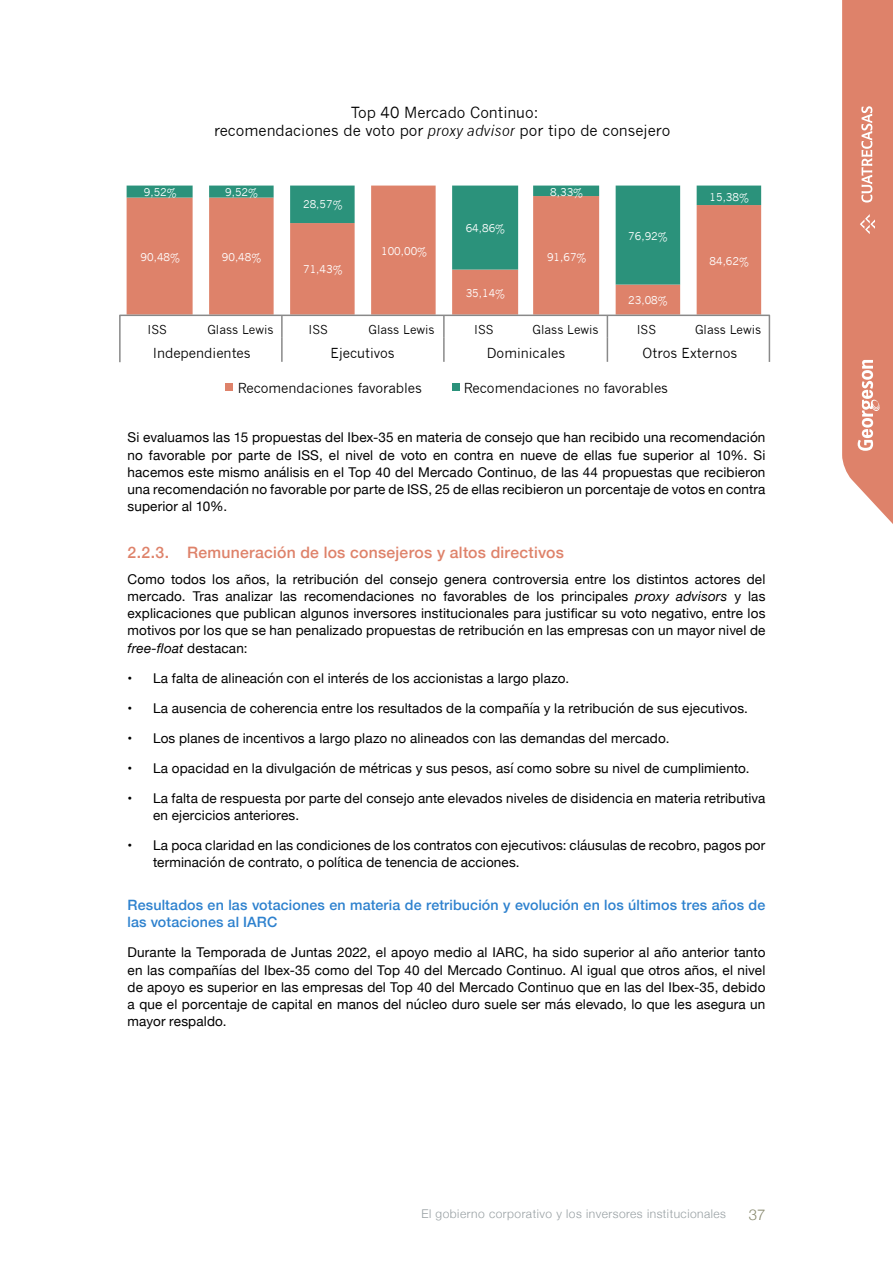
<style>
.page{position:relative;width:893px;height:1263px;background:#fff}
.page>*{position:absolute;margin:0;border:0;box-sizing:border-box;transform-origin:0 0}
.t1{font:500 15.75px "Helvetica Neue";letter-spacing:.015em;color:#de826a}
.t2{font:15px/18px "News Gothic";color:#000;text-align:center}
.t3{font:300 15px "Helvetica Neue";color:#86876c}
.t4{font:500 14.25px/17.2px "Helvetica Neue";letter-spacing:.01em;color:#2d81ce}
.t5{font:13.5px/17.2px "Helvetica Neue";letter-spacing:.01em;color:#000;text-align:justify}
.t6{font:13.5px "News Gothic";color:#000}
.t7{font:12px "News Gothic";color:#000}
.t8{font:300 12px "Helvetica Neue";letter-spacing:.04em;color:#979fa2}
.t9{font:10.5px "News Gothic";color:#fff}
.s1{font-style:italic}
</style>
<div class="page">
<svg style="left:127px;top:285px;width:634px;height:30px;fill:#de826a"></svg>
<svg style="left:127px;top:186px;width:634px;height:99px;fill:#de826a"></svg>
<div style="left:119px;top:315px;width:651px;height:48px;border:2px solid #898989"></div>
<hr style="left:281px;top:315px;width:2px;height:23px;background:#898989">
<hr style="left:443px;top:315px;width:2px;height:23px;background:#898989">
<hr style="left:281px;top:338px;width:2px;height:24px;background:#898989">
<hr style="left:443px;top:338px;width:2px;height:24px;background:#898989">
<svg style="left:607px;top:315px;width:1px;height:47px"></svg>
<div style="left:225px;top:384px;width:8px;height:7px;background:#de826a"></div>
<div style="left:452px;top:384px;width:7px;height:7px;background:#2b927b"></div>
<svg style="left:842px;top:0;width:51px;height:524px;background:#e18e79"></svg>
<p class="t2" style="left:214px;top:104px;width:458px">Top 40 Mercado Continuo:<br>recomendaciones de voto por <span class="s1">proxy advisor</span> por tipo de consejero</p>
<p class="t9" style="left:144px;top:186px;width:34px">9,52%</p>
<p class="t9" style="left:225px;top:186px;width:34px">9,52%</p>
<p class="t9" style="left:141px;top:251px;width:41px">90,48%</p>
<p class="t9" style="left:222px;top:251px;width:41px">90,48%</p>
<p class="t9" style="left:303px;top:198px;width:41px">28,57%</p>
<p class="t9" style="left:303px;top:263px;width:41px">71,43%</p>
<p class="t9" style="left:381px;top:245px;width:47px">100,00%</p>
<p class="t9" style="left:466px;top:222px;width:41px">64,86%</p>
<p class="t9" style="left:466px;top:287px;width:41px">35,14%</p>
<p class="t9" style="left:550px;top:186px;width:34px">8,33%</p>
<p class="t9" style="left:547px;top:251px;width:41px">91,67%</p>
<p class="t9" style="left:628px;top:230px;width:41px">76,92%</p>
<p class="t9" style="left:628px;top:294px;width:41px">23,08%</p>
<p class="t9" style="left:710px;top:191px;width:41px">15,38%</p>
<p class="t9" style="left:710px;top:255px;width:41px">84,62%</p>
<p class="t7" style="left:148px;top:323px;width:21px">ISS</p>
<p class="t7" style="left:207px;top:323px;width:68px">Glass Lewis</p>
<p class="t7" style="left:309px;top:323px;width:21px">ISS</p>
<p class="t7" style="left:368px;top:323px;width:68px">Glass Lewis</p>
<p class="t7" style="left:474px;top:323px;width:21px">ISS</p>
<p class="t7" style="left:532px;top:323px;width:68px">Glass Lewis</p>
<p class="t7" style="left:637px;top:323px;width:21px">ISS</p>
<p class="t7" style="left:695px;top:323px;width:68px">Glass Lewis</p>
<p class="t6" style="left:153px;top:345px;width:99px">Independientes</p>
<p class="t6" style="left:331px;top:345px;width:66px">Ejecutivos</p>
<p class="t6" style="left:487px;top:345px;width:80px">Dominicales</p>
<p class="t6" style="left:643px;top:345px;width:96px">Otros Externos</p>
<p class="t6" style="left:238px;top:380px;width:186px">Recomendaciones favorables</p>
<p class="t6" style="left:464px;top:380px;width:206px">Recomendaciones no favorables</p>
<p class="t5" style="left:128px;top:430px;width:639px">Si evaluamos las 15 propuestas del Ibex-35 en materia de consejo que han recibido una recomendación no favorable por parte de ISS, el nivel de voto en contra en nueve de ellas fue superior al 10%. Si hacemos este mismo análisis en el Top 40 del Mercado Continuo, de las 44 propuestas que recibieron una recomendación no favorable por parte de ISS, 25 de ellas recibieron un porcentaje de votos en contra superior al 10%.</p>
<p class="t1" style="left:128px;top:540px;width:438px">2.2.3. Remuneración de los consejeros y altos directivos</p>
<p class="t5" style="left:128px;top:571px;width:639px">Como todos los años, la retribución del consejo genera controversia entre los distintos actores del mercado. Tras analizar las recomendaciones no favorables de los principales <span class="s1">proxy advisors</span> y las explicaciones que publican algunos inversores institucionales para justificar su voto negativo, entre los motivos por los que se han penalizado propuestas de retribución en las empresas con un mayor nivel de <span class="s1">free-float</span> destacan:</p>
<p class="t5" style="left:128px;top:670px;width:443px">• La falta de alineación con el interés de los accionistas a largo plazo.</p>
<p class="t5" style="left:128px;top:700px;width:622px">• La ausencia de coherencia entre los resultados de la compañía y la retribución de sus ejecutivos.</p>
<p class="t5" style="left:128px;top:730px;width:543px">• Los planes de incentivos a largo plazo no alineados con las demandas del mercado.</p>
<p class="t5" style="left:128px;top:760px;width:623px">• La opacidad en la divulgación de métricas y sus pesos, así como sobre su nivel de cumplimiento.</p>
<p class="t5" style="left:153px;top:790px;width:614px;text-indent:-26px">• La falta de respuesta por parte del consejo ante elevados niveles de disidencia en materia retributiva en ejercicios anteriores.</p>
<p class="t5" style="left:153px;top:837px;width:614px;text-indent:-26px">• La poca claridad en las condiciones de los contratos con ejecutivos: cláusulas de recobro, pagos por terminación de contrato, o política de tenencia de acciones.</p>
<p class="t4" style="left:128px;top:895px;width:639px">Resultados en las votaciones en materia de retribución y evolución en los últimos tres años de las votaciones al IARC</p>
<p class="t5" style="left:128px;top:944px;width:639px">Durante la Temporada de Juntas 2022, el apoyo medio al IARC, ha sido superior al año anterior tanto en las compañías del Ibex-35 como del Top 40 del Mercado Continuo. Al igual que otros años, el nivel de apoyo es superior en las empresas del Top 40 del Mercado Continuo que en las del Ibex-35, debido a que el porcentaje de capital en manos del núcleo duro suele ser más elevado, lo que les asegura un mayor respaldo.</p>
<p class="t8" style="left:421px;top:1204px;width:306px">El gobierno corporativo y los inversores institucionales</p>
<p class="t3" style="left:749px;top:1202px;width:18px">37</p>
</div>
